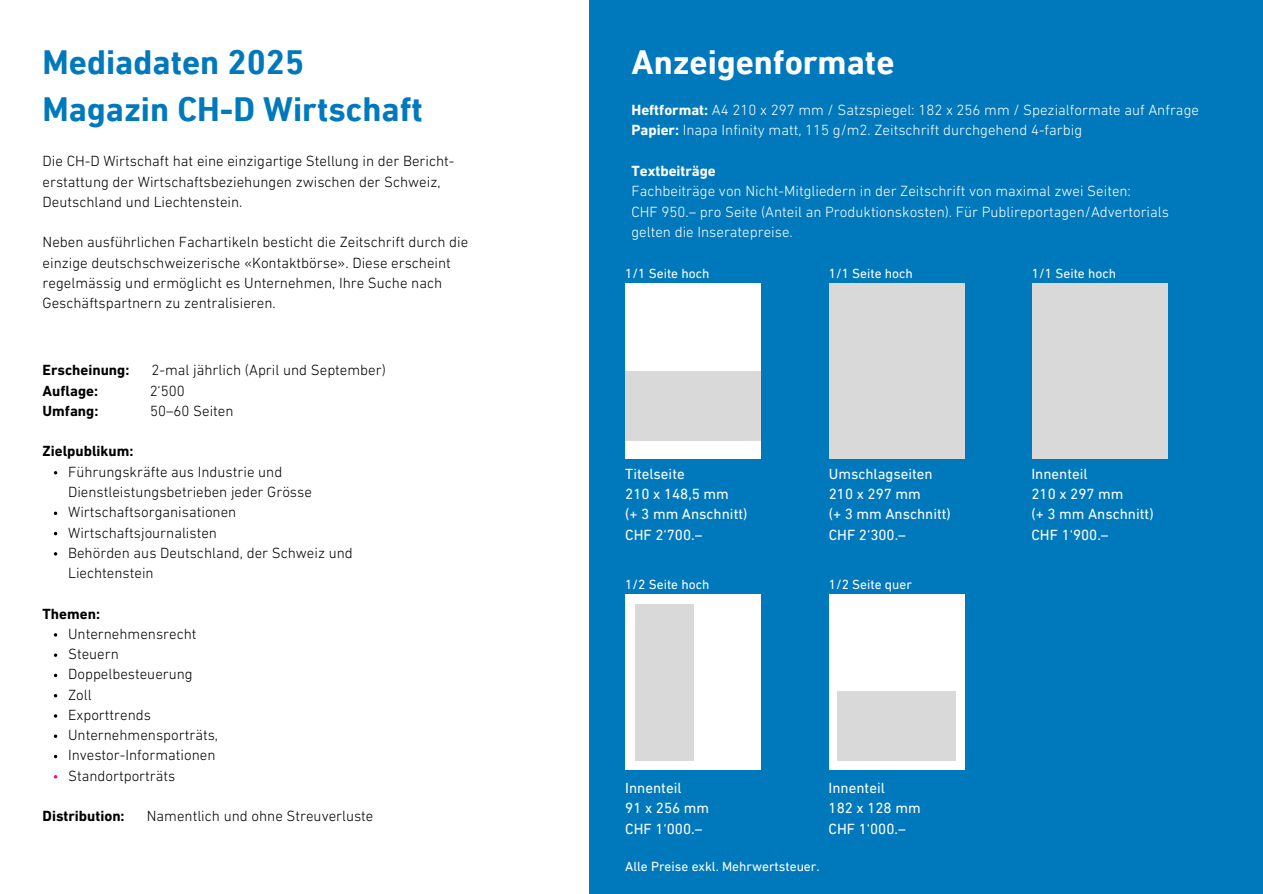
<style>
.page{position:relative;width:1263px;height:894px;background:#fff}
.page>*{position:absolute;margin:0;border:0;box-sizing:border-box;transform-origin:0 0}
.t1{font:700 34.5px/47.2px "DIN Next Devanagari Std";color:#0079bc}
.t2{font:700 34.5px "DIN Next Devanagari Std";color:#fff}
.t3{font:300 15px/20.2px "DIN Next LT Pro";color:#000}
.t4{font:300 15px/20.2px "DIN Next LT Pro";color:#fff}
.t5{font:15px "DIN Next LT Pro";color:#fff}
.t6{font:700 15px "DIN Next LT Pro";color:#000}
.t7{font:700 15px "DIN Next LT Pro";color:#fff}
.t8{font:13.5px "DIN Next LT Pro";color:#fff}
.s1{font-weight:700}
</style>
<div class="page">
<div style="left:589px;top:0;width:674px;height:893px;background:#0079bc"></div>
<div style="left:625px;top:283px;width:136px;height:175px;background:#fff"></div>
<div style="left:626px;top:371px;width:135px;height:69px;background:#d9d9d9"></div>
<div style="left:1032px;top:283px;width:135px;height:175px;background:#d9d9d9"></div>
<div style="left:625px;top:594px;width:136px;height:175px;background:#fff"></div>
<div style="left:635px;top:604px;width:58px;height:156px;background:#d9d9d9"></div>
<div style="left:829px;top:594px;width:135px;height:175px;background:#fff"></div>
<div style="left:837px;top:691px;width:119px;height:69px;background:#d9d9d9"></div>
<div style="left:829px;top:283px;width:135px;height:175px;background:#d9d9d9"></div>
<svg style="left:54px;top:511px;width:3px;height:4px"></svg>
<p class="t1" style="left:43px;top:41px;width:382px">Mediadaten 2025<br>Magazin CH-D Wirtschaft</p>
<p class="t2" style="left:631px;top:39px;width:265px">Anzeigenformate</p>
<p class="t3" style="left:43px;top:152px;width:413px">Die CH-D Wirtschaft hat eine einzigartige Stellung in der Bericht&shy;erstattung der Wirtschaftsbeziehungen zwischen der Schweiz,<br>Deutschland und Liechtenstein.</p>
<p class="t3" style="left:43px;top:233px;width:427px">Neben ausfü hrlichen Fachartikeln besticht die Zeitschrift durch die einzige deutschschweizerische «Kontaktbörse». Diese erscheint regelmässig und ermöglicht es Unternehmen, Ihre Suche nach Geschäftspartnern zu zentralisieren.</p>
<p class="t4" style="left:631px;top:101px;width:569px"><span class="s1">Heftformat:</span> A4 210 x 297 mm / Satzspiegel: 182 x 256 mm / Spezialformate auf Anfrage</p>
<p class="t4" style="left:631px;top:121px;width:452px"><span class="s1">Papier:</span> Inapa Infinity matt, 115 g/m2. Zeitschrift durchgehend 4-farbig</p>
<p class="t7" style="left:631px;top:165px;width:86px">Textbeiträge</p>
<p class="t4" style="left:631px;top:182px;width:501px">Fachbeiträge von Nicht-Mitgliedern in der Zeitschrift von maximal zwei Seiten:</p>
<p class="t4" style="left:631px;top:202px;width:539px">CHF 950.– pro Seite (Anteil an Produktionskosten). Fü r Publireportagen/Advertorials gelten die Inseratepreise.</p>
<h1 class="t8" style="left:625px;top:268px;width:86px">1/1 Seite hoch</h1>
<p class="t8" style="left:829px;top:268px;width:86px">1/1 Seite hoch</p>
<p class="t8" style="left:1032px;top:268px;width:86px">1/1 Seite hoch</p>
<p class="t6" style="left:43px;top:364px;width:88px">Erscheinung:</p>
<p class="t3" style="left:152px;top:361px;width:236px">2-mal jährlich (April und September)</p>
<p class="t6" style="left:43px;top:384px;width:57px">Auflage:</p>
<p class="t3" style="left:150px;top:381px;width:37px">2‘500</p>
<p class="t6" style="left:43px;top:404px;width:57px">Umfang:</p>
<p class="t3" style="left:150px;top:402px;width:85px">50–60 Seiten</p>
<p class="t6" style="left:43px;top:445px;width:92px">Zielpublikum:</p>
<p class="t3" style="left:68px;top:462px;width:245px">Fü hrungskräfte aus Industrie und<br>Dienstleistungsbetrieben jeder Grösse</p>
<p class="t3" style="left:68px;top:503px;width:170px">Wirtschaftsorganisationen</p>
<p class="t3" style="left:68px;top:523px;width:150px">Wirtschaftsjournalisten</p>
<p class="t3" style="left:68px;top:543px;width:286px">Behörden aus Deutschland, der Schweiz und<br>Liechtenstein</p>
<p class="t6" style="left:43px;top:607px;width:59px">Themen:</p>
<p class="t3" style="left:68px;top:624px;width:130px">Unternehmensrecht</p>
<p class="t3" style="left:68px;top:645px;width:52px">Steuern</p>
<p class="t3" style="left:68px;top:665px;width:126px">Doppelbesteuerung</p>
<p class="t3" style="left:68px;top:685px;width:25px">Zoll</p>
<p class="t3" style="left:68px;top:705px;width:84px">Exporttrends</p>
<p class="t3" style="left:68px;top:726px;width:152px">Unternehmensporträts,</p>
<p class="t3" style="left:68px;top:746px;width:149px">Investor-Informationen</p>
<p class="t3" style="left:68px;top:766px;width:109px">Standortporträts</p>
<p class="t6" style="left:43px;top:809px;width:84px">Distribution:</p>
<p class="t3" style="left:147px;top:807px;width:228px">Namentlich und ohne Streuverluste</p>
<p class="t5" style="left:625px;top:467px;width:61px">Titelseite</p>
<p class="t5" style="left:625px;top:487px;width:105px">210 x 148,5 mm</p>
<p class="t5" style="left:625px;top:508px;width:124px">(+ 3 mm Anschnitt)</p>
<p class="t5" style="left:625px;top:528px;width:79px">CHF 2‘700.–</p>
<p class="t5" style="left:829px;top:467px;width:106px">Umschlagseiten</p>
<p class="t5" style="left:829px;top:487px;width:94px">210 x 297 mm</p>
<p class="t5" style="left:829px;top:508px;width:124px">(+ 3 mm Anschnitt)</p>
<p class="t5" style="left:829px;top:528px;width:79px">CHF 2‘300.–</p>
<p class="t8" style="left:625px;top:578px;width:86px">1/2 Seite hoch</p>
<h1 class="t8" style="left:829px;top:578px;width:85px">1/2 Seite quer</h1>
<p class="t5" style="left:625px;top:781px;width:58px">Innenteil</p>
<h2 class="t5" style="left:625px;top:801px;width:85px">91 x 256 mm</h2>
<p class="t5" style="left:625px;top:822px;width:79px">CHF 1‘000.–</p>
<p class="t5" style="left:829px;top:781px;width:58px">Innenteil</p>
<p class="t5" style="left:829px;top:801px;width:94px">182 x 128 mm</p>
<p class="t5" style="left:829px;top:822px;width:79px">CHF 1‘000.–</p>
<p class="t8" style="left:625px;top:861px;width:196px">Alle Preise exkl. Mehrwertsteuer.</p>
<p class="t5" style="left:1031px;top:467px;width:58px">Innenteil</p>
<p class="t5" style="left:1031px;top:487px;width:94px">210 x 297 mm</p>
<p class="t5" style="left:1031px;top:508px;width:124px">(+ 3 mm Anschnitt)</p>
<p class="t5" style="left:1031px;top:528px;width:79px">CHF 1‘900.–</p>
</div>
